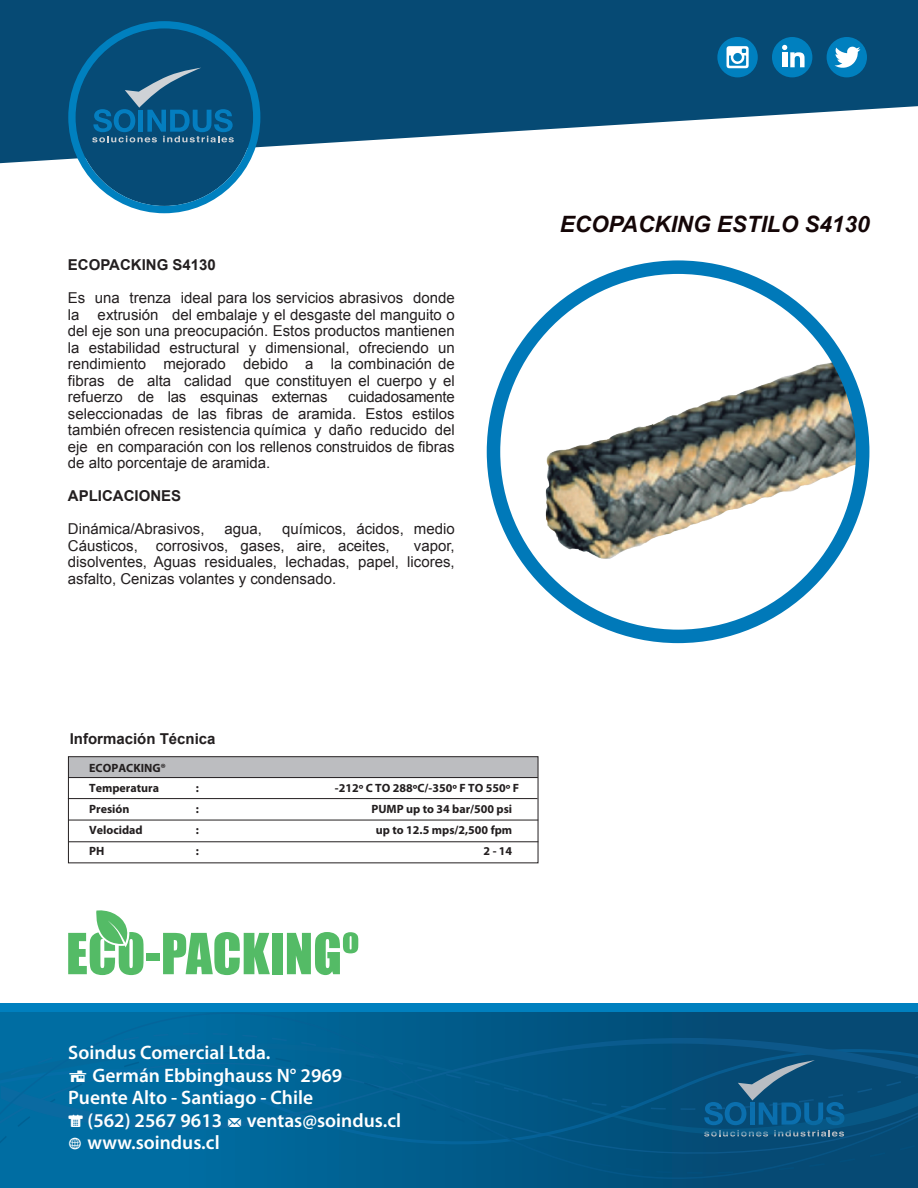
<style>
.page{position:relative;width:918px;height:1188px;background:#fff}
.page>*{position:absolute;margin:0;border:0;box-sizing:border-box;transform-origin:0 0}
.t1{font:italic 700 22.5px "Arial";color:#140607}
.t2{font:600 19.5px/22.5px "Myriad Pro";color:#fff}
.t3{font:15px/16.5px "Arial";color:#231f20;text-align:justify}
.t4{font:700 15px "Arial";color:#231f20}
.t5{font:700 12px "Myriad Pro";color:#231f20}
.s1{font-family:"Modern Pictograms";font-weight:400;font-size:18px}
</style>
<div class="page">
<div style="left:0;top:1003px;width:918px;height:185px;background:linear-gradient(to right,#0072a9,#06446c)"></div>
<svg style="left:0;top:0;width:918px;height:163px;fill:#064a74"></svg>
<svg style="left:68px;top:21px;width:192px;height:192px;background:#236891"></svg>
<div style="left:827px;top:37px;width:40px;height:40px;background:#0080bf;border-radius:50%"></div>
<svg style="left:835px;top:46px;width:25px;height:22px"></svg>
<div style="left:717px;top:37px;width:41px;height:40px;background:#0080bf;border-radius:50%"></div>
<svg style="left:727px;top:46px;width:22px;height:22px"></svg>
<div style="left:772px;top:37px;width:40px;height:40px;background:#0080bf;border-radius:50%"></div>
<svg style="left:782px;top:45px;width:23px;height:22px"></svg>
<svg style="left:0;top:1012px;width:918px;height:170px;background:#035c8c"></svg>
<div style="left:0;top:1003px;width:918px;height:9px;background:#0080bf"></div>
<div style="left:68px;top:757px;width:470px;height:21px;background:#bcbdc0"></div>
<div style="left:68px;top:756px;width:470px;height:107px;border:1px solid #231f20"></div>
<hr style="left:68px;top:798px;width:470px;height:1px;background:#231f20">
<hr style="left:68px;top:777px;width:470px;height:1px;background:#231f20">
<hr style="left:69px;top:820px;width:469px;height:1px;background:#231f20">
<hr style="left:69px;top:841px;width:469px;height:1px;background:#231f20">
<img style="left:510px;top:337px;width:353px;height:258px">
<div style="left:487px;top:260px;width:382px;height:383px;border:14px solid #0079b9;border-radius:50%"></div>
<div style="left:146px;top:954px;width:14px;height:7px;background:#54bb66"></div>
<svg style="left:163px;top:932px;width:107px;height:43px"></svg>
<div style="left:272px;top:933px;width:11px;height:41px;background:#54bb66"></div>
<svg style="left:287px;top:932px;width:71px;height:43px"></svg>
<svg style="left:68px;top:910px;width:76px;height:65px"></svg>
<p class="t4" style="left:68px;top:255px;width:150px">ECOPACKING S4130</p>
<p class="t3" style="left:68px;top:290px;width:388px">Es una trenza ideal para los servicios abrasivos donde la extrusión del embalaje y el desgaste del manguito o del eje son una preocupación. Estos productos mantienen la estabilidad estructural y dimensional, ofreciendo un rendimiento mejorado debido a la combinación de fibras de alta calidad que constituyen el cuerpo y el refuerzo de las esquinas externas</p>
<p class="t3" style="left:68px;top:389px;width:388px;text-indent:280px">cuidadosamente seleccionadas de las fibras de aramida. Estos estilos también ofrecen resistencia química y daño reducido del eje en comparación con los rellenos construidos de fibras de alto porcentaje de aramida.</p>
<p class="t4" style="left:68px;top:486px;width:115px">APLICACIONES</p>
<p class="t3" style="left:68px;top:521px;width:138px">Dinámica/Abrasivos,</p>
<p class="t3" style="left:225px;top:521px;width:39px">agua,</p>
<p class="t3" style="left:68px;top:521px;width:388px;text-indent:214px">químicos, ácidos, medio<br>Cáusticos, corrosivos, gases, aire, aceites,</p>
<p class="t3" style="left:68px;top:537px;width:388px;text-indent:346px">vapor, disolventes, Aguas residuales, lechadas, papel, licores, asfalto, Cenizas volantes y condensado.</p>
<h1 class="t1" style="left:560px;top:209px;width:311px">ECOPACKING ESTILO S4130</h1>
<p class="t4" style="left:70px;top:729px;width:147px">Información Técnica</p>
<p class="t5" style="left:89px;top:780px;width:71px">Temperatura</p>
<p class="t5" style="left:196px;top:780px;width:5px">:</p>
<p class="t5" style="left:335px;top:780px;width:186px">-212º C TO 288ºC/-350º F TO 550º F</p>
<p class="t5" style="left:89px;top:801px;width:42px">Presión</p>
<p class="t5" style="left:196px;top:801px;width:5px">:</p>
<p class="t5" style="left:371px;top:801px;width:142px">PUMP up to 34 bar/500 psi</p>
<p class="t5" style="left:89px;top:822px;width:55px">Velocidad</p>
<p class="t5" style="left:196px;top:822px;width:5px">:</p>
<p class="t5" style="left:376px;top:822px;width:138px">up to 12.5 mps/2,500 fpm</p>
<p class="t5" style="left:89px;top:843px;width:17px">PH</p>
<p class="t5" style="left:196px;top:843px;width:5px">:</p>
<p class="t5" style="left:484px;top:843px;width:30px">2 - 14</p>
<p class="t5" style="left:89px;top:760px;width:78px">ECOPACKING®</p>
<h2 class="t2" style="left:68px;top:1041px;width:334px">Soindus Comercial Ltda.<br><span class="s1">P</span> Germán Ebbinghauss N° 2969<br>Puente Alto - Santiago - Chile<br><span class="s1">C</span> (562) 2567 9613 <span class="s1">M</span> ventas@soindus.cl<br><span class="s1">W</span> www.soindus.cl</h2>
</div>
